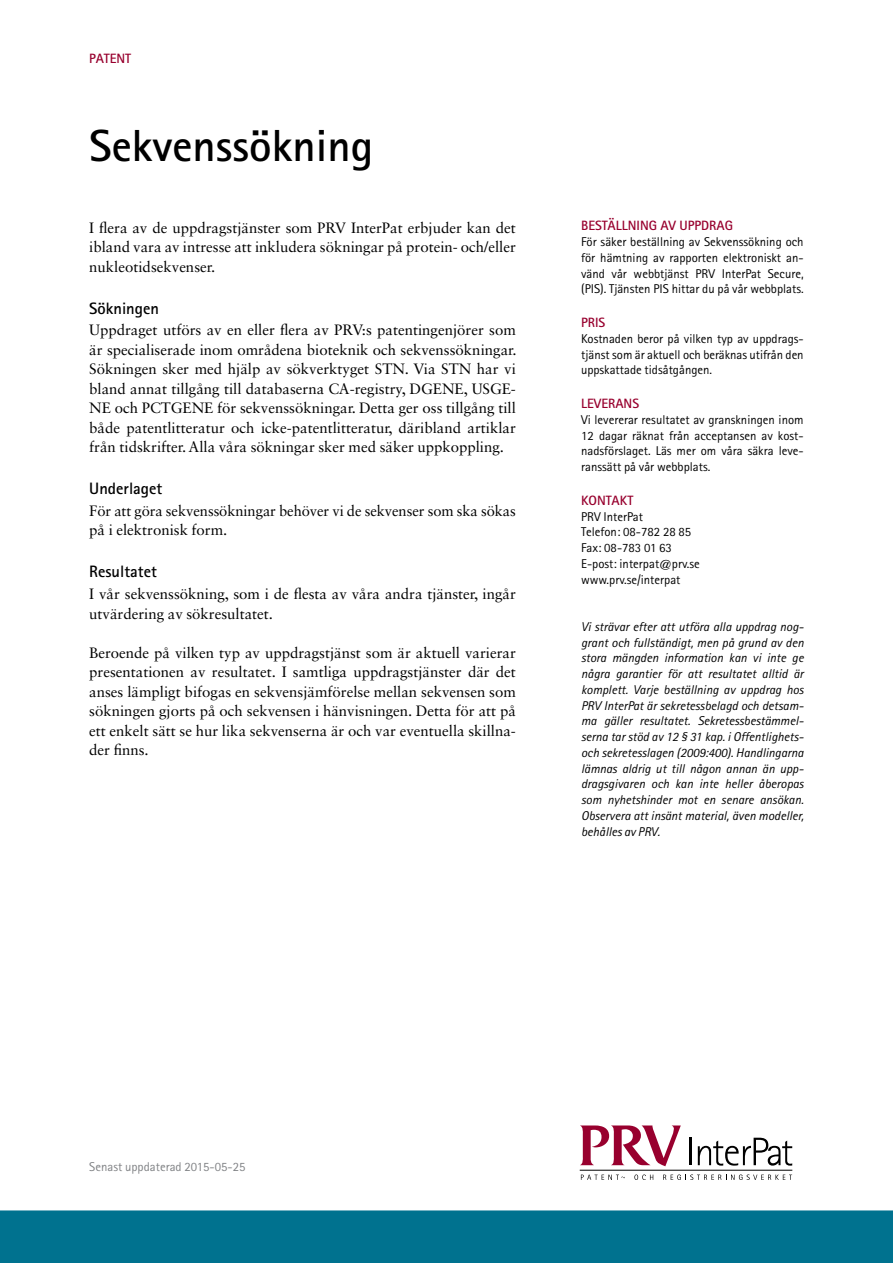
<style>
.page{position:relative;width:893px;height:1263px;background:#fff}
.page>*{position:absolute;margin:0;border:0;box-sizing:border-box;transform-origin:0 0}
.t1{font:700 45px "Rotis Sans Serif Std";color:#000}
.t2{font:700 16.5px "Rotis Sans Serif Std";color:#000}
.t3{font:15px/19.5px "Sabon LT Std";color:#000;text-align:justify}
.t4{font:700 13.5px "Rotis Sans Serif Std";color:#98002e}
.t5{font:italic 12.75px/15.8px "Rotis Sans Serif Std";color:#000;text-align:justify}
.t6{font:12.75px/15.8px "Rotis Sans Serif Std";color:#000;text-align:justify}
.t7{font:12.75px "Rotis Sans Serif Std";color:#808285}
</style>
<div class="page">
<div style="left:0;top:1210px;width:893px;height:53px;background:#00728f"></div>
<hr style="left:690px;top:1138px;width:2px;height:27px;background:#000">
<svg style="left:698px;top:1138px;width:94px;height:27px"></svg>
<svg style="left:580px;top:1125px;width:101px;height:41px"></svg>
<svg style="left:581px;top:1174px;width:44px;height:6px"></svg>
<svg style="left:634px;top:1174px;width:19px;height:6px"></svg>
<svg style="left:663px;top:1174px;width:129px;height:6px"></svg>
<hr style="left:580px;top:1170px;width:212px;height:1px;background:#000">
<p class="t4" style="left:89px;top:50px;width:43px">PATENT</p>
<h1 class="t1" style="left:89px;top:117px;width:286px">Sekvenssökning</h1>
<p class="t3" style="left:89px;top:217px;width:428px">I flera av de uppdragstjänster som PRV InterPat erbjuder kan det ibland vara av intresse att inkludera sökningar på protein- och/eller nukleotidsekvenser.</p>
<p class="t2" style="left:89px;top:298px;width:71px">Sökningen</p>
<p class="t3" style="left:89px;top:320px;width:429px">Uppdraget utförs av en eller flera av PRV:s patentingenjörer som är specialiserade inom områdena bioteknik och sekvenssökningar.<br>Sökningen sker med hjälp av sökverktyget STN. Via STN har vi bland annat tillgång till databaserna CA-registry, DGENE, USGE-NE och PCTGENE för sekvenssökningar. Detta ger oss tillgång till både patentlitteratur och icke-patentlitteratur, däribland artiklar från tidskrifter. Alla våra sökningar sker med säker uppkoppling.</p>
<p class="t2" style="left:89px;top:478px;width:75px">Underlaget</p>
<p class="t3" style="left:89px;top:501px;width:428px">För att göra sekvenssökningar behöver vi de sekvenser som ska sökas på i elektronisk form.</p>
<p class="t2" style="left:89px;top:561px;width:69px">Resultatet</p>
<p class="t3" style="left:89px;top:584px;width:428px">I vår sekvenssökning, som i de flesta av våra andra tjänster, ingår utvärdering av sökresultatet.</p>
<p class="t3" style="left:89px;top:642px;width:428px">Beroende på vilken typ av uppdragstjänst som är aktuell varierar presentationen av resultatet. I samtliga uppdragstjänster där det anses lämpligt bifogas en sekvensjämförelse mellan sekvensen som sökningen gjorts på och sekvensen i hänvisningen. Detta för att på ett enkelt sätt se hur lika sekvenserna är och var eventuella skillna&shy;der finns.</p>
<p class="t4" style="left:581px;top:217px;width:153px">Beställning av uppdrag</p>
<p class="t6" style="left:581px;top:234px;width:224px">För säker beställning av Sekvenssökning och för hämtning av rapporten elektroniskt an&shy;vänd vår webbtjänst PRV InterPat Secure, (PIS). Tjänsten PIS hittar du på vår webbplats.</p>
<p class="t4" style="left:581px;top:314px;width:24px">pris</p>
<p class="t6" style="left:581px;top:331px;width:224px">Kostnaden beror på vilken typ av uppdrags&shy;tjänst som är aktuell och beräknas utifrån den uppskattade tidsåtgången.</p>
<p class="t4" style="left:581px;top:395px;width:58px">Leverans</p>
<p class="t6" style="left:581px;top:412px;width:224px">Vi levererar resultatet av granskningen inom 12 dagar räknat från acceptansen av kost&shy;nadsförslaget. Läs mer om våra säkra leve&shy;ranssätt på vår webbplats.</p>
<p class="t4" style="left:581px;top:492px;width:54px">Kontakt</p>
<p class="t6" style="left:581px;top:508px;width:120px;text-align:left">PRV InterPat<br>Telefon: 08-782 28 85<br>Fax: 08-783 01 63<br>E-post: interpat@prv.se www.prv.se/interpat</p>
<p class="t5" style="left:581px;top:619px;width:224px">Vi strävar efter att utföra alla uppdrag nog&shy;grant och fullständigt, men på grund av den stora mängden information kan vi inte ge några garantier för att resultatet alltid är komplett. Varje beställning av uppdrag hos PRV InterPat är sekretessbelagd och detsam&shy;ma gäller resultatet. Sekretessbestämmel&shy;serna tar stöd av 12 § 31 kap. i Offentlighets&shy;och sekretesslagen (2009:400). Handlingarna lämnas aldrig ut till någon annan än upp&shy;dragsgivaren och kan inte heller åberopas som nyhetshinder mot en senare ansökan.<br>Observera att insänt material, även modeller, behålles av PRV.</p>
<p class="t7" style="left:89px;top:1159px;width:158px">Senast uppdaterad 2015-05-25</p>
</div>
